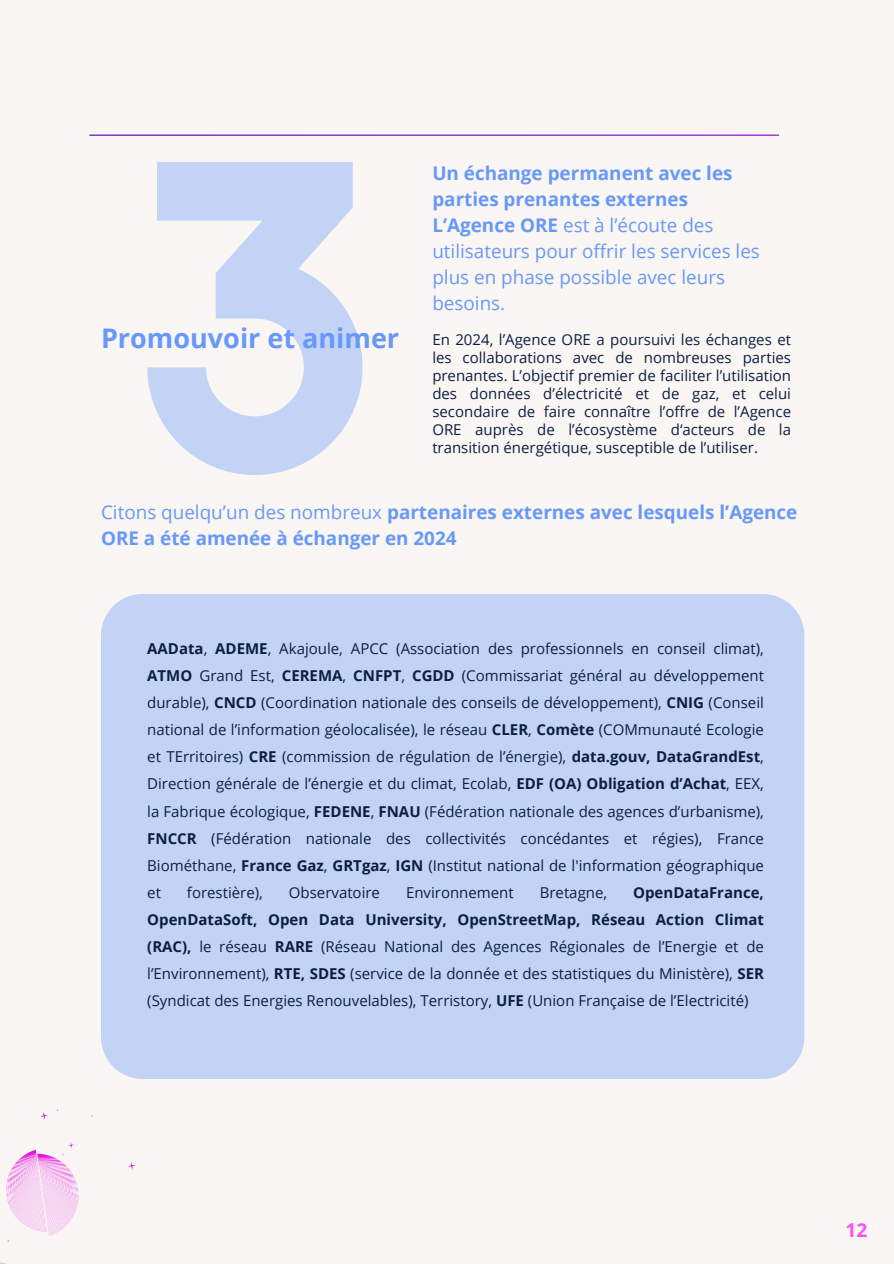
<style>
.page{position:relative;width:894px;height:1264px;background:#fff}
.page>*{position:absolute;margin:0;border:0;box-sizing:border-box;transform-origin:0 0}
.t1{font:700 27px "Open Sans";color:#6898f8}
.t2{font:700 19.05px "Open Sans";color:#ff4ff3}
.t3{font:18.9px/25.8px "Open Sans";color:#6898f8}
.t4{font:700 18.9px/25.8px "Open Sans";color:#6898f8}
.t5{font:15px/27px "Open Sans";color:#0c1f42;text-align:justify}
.s1{font-weight:700}
.s2{font-weight:400}
</style>
<div class="page">
<div style="left:0;top:0;width:893px;height:1263px;background:#f9f6f4"></div>
<svg style="left:40px;top:1112px;width:8px;height:8px"></svg>
<svg style="left:128px;top:1162px;width:8px;height:8px"></svg>
<svg style="left:6px;top:1142px;width:73px;height:100px"></svg>
<hr style="left:89px;top:135px;width:689px;height:1px;background:#fff">
<svg style="left:147px;top:162px;width:215px;height:313px;fill:#c3d3f5"></svg>
<div style="left:101px;top:594px;width:703px;height:484px;background:#c3d3f5"></div>
<h1 class="t1" style="left:101px;top:319px;width:300px">Promouvoir et animer</h1>
<p class="t3" style="left:432px;top:160px;width:329px"><span class="s1">Un échange permanent avec les parties prenantes externes<br>L’Agence ORE</span> est à l’écoute des utilisateurs pour offrir les services les plus en phase possible avec leurs besoins.</p>
<p class="t5" style="left:432px;top:330px;width:360px;line-height:18px">En 2024, l’Agence ORE a poursuivi les échanges et les collaborations avec de nombreuses parties prenantes. L’objectif premier de faciliter l’utilisation des données d’électricité et de gaz, et celui secondaire de faire connaître l’offre de l’Agence ORE auprès de l’écosystème d‘acteurs de la transition énergétique, susceptible de l’utiliser.</p>
<p class="t4" style="left:101px;top:499px;width:697px"><span class="s2">Citons quelqu’un des nombreux</span> partenaires externes avec lesquels l’Agence<br>ORE a été amenée à échanger en 2024</p>
<p class="t5" style="left:147px;top:635px;width:618px"><span class="s1">AAData</span>, <span class="s1">ADEME</span>, Akajoule, APCC (Association des professionnels en conseil climat), <span class="s1">ATMO</span> Grand Est, <span class="s1">CEREMA</span>, <span class="s1">CNFPT</span>, <span class="s1">CGDD</span> (Commissariat général au développement durable), <span class="s1">CNCD</span> (Coordination nationale des conseils de développement), <span class="s1">CNIG</span> (Conseil national de l’information géolocalisée), le réseau <span class="s1">CLER</span>, <span class="s1">Comète</span> (COMmunauté Ecologie et TErritoires) <span class="s1">CRE</span> (commission de régulation de l’énergie), <span class="s1">data.gouv, DataGrandEst</span>, Direction générale de l’énergie et du climat, Ecolab, <span class="s1">EDF (OA) Obligation d’Achat</span>, EEX, la Fabrique écologique, <span class="s1">FEDENE</span>, <span class="s1">FNAU</span> (Fédération nationale des agences d’urbanisme), <span class="s1">FNCCR</span> (Fédération nationale des collectivités concédantes et régies), France Biométhane, <span class="s1">France Gaz</span>, <span class="s1">GRTgaz</span>, <span class="s1">IGN</span> (Institut national de l'information géographique et</p>
<p class="t5" style="left:187px;top:878px;width:77px">forestière),</p>
<p class="t5" style="left:289px;top:878px;width:93px">Observatoire</p>
<p class="t5" style="left:406px;top:878px;width:109px">Environnement</p>
<p class="t5" style="left:539px;top:878px;width:69px">Bretagne,</p>
<p class="t5" style="left:147px;top:878px;width:618px;text-indent:486px"><span class="s1">OpenDataFrance, OpenDataSoft, Open Data University, OpenStreetMap, Réseau Action Climat (RAC),</span> le réseau <span class="s1">RARE</span> (Réseau National des Agences Régionales de l’Energie et de l’Environnement), <span class="s1">RTE, SDES</span> (service de la donnée et des statistiques du Ministère), <span class="s1">SER </span>(Syndicat des Energies Renouvelables), Terristory, <span class="s1">UFE</span> (Union Française de l’Electricité)</p>
<p class="t2" style="left:845px;top:1216px;width:23px">12</p>
</div>
